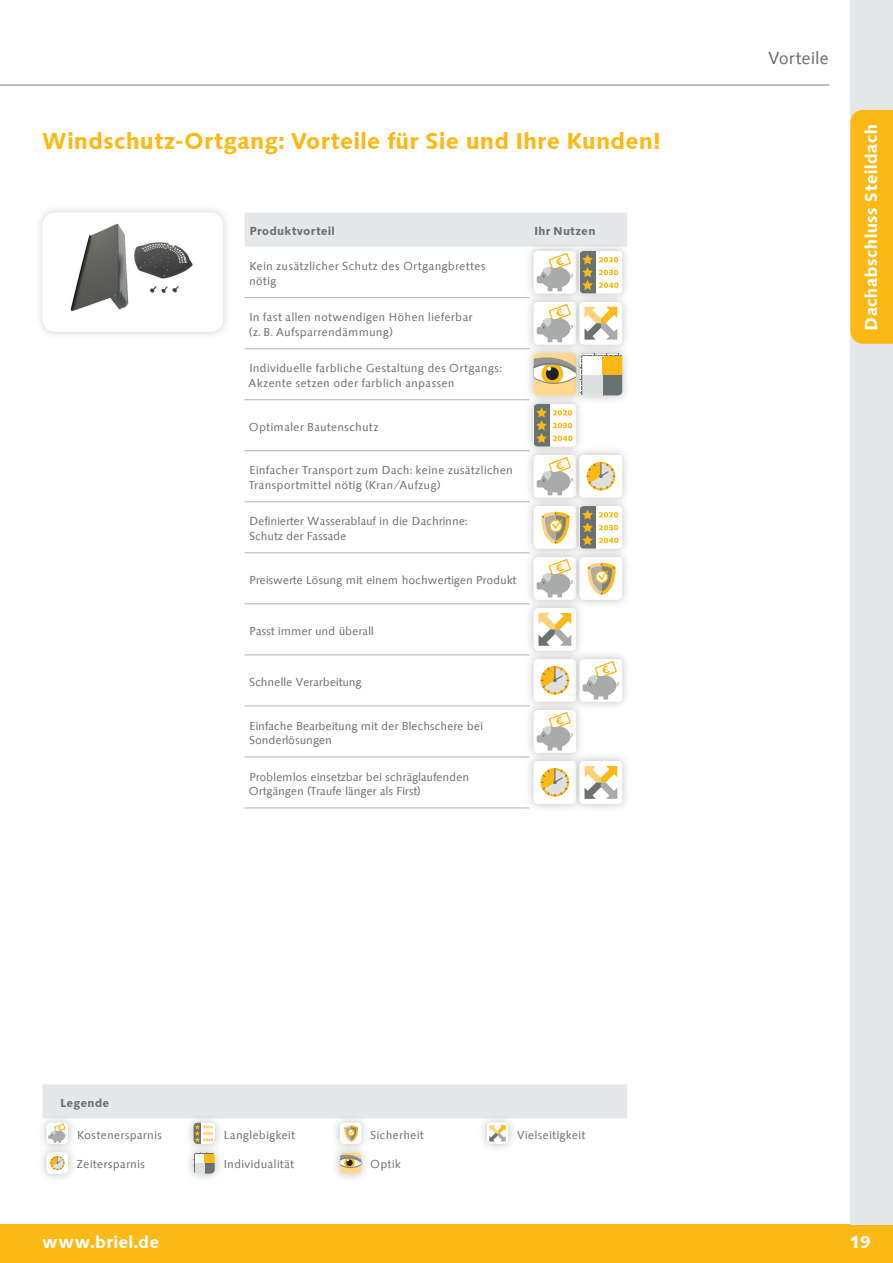
<style>
.page{position:relative;width:893px;height:1263px;background:#fff}
.page>*{position:absolute;margin:0;border:0;box-sizing:border-box;transform-origin:0 0}
._13194_BRI_Produktbe{font:600 24px "Saxony";letter-spacing:.01em;color:#fcb814}
._13194_BRI_Seitenzah{font:600 18px "Saxony";letter-spacing:.01em;color:#fff}
._13194_BRI_Seitenueb{font:18px "Saxony";letter-spacing:.01em;color:#6c6d70}
._13194_BRI_Tabelle_b{font:12px/14.4px "Saxony";letter-spacing:.025em;color:#6c6d70}
._13194_BRI_Tabelle{font:12px/14.4px "Saxony";color:#6c6d70}
._13194_BRI_Tabelle_b-2{font:600 12px "Saxony";letter-spacing:.03em;color:#6c6d70}
</style>
<div class="page">
<div style="left:0;top:1225px;width:893px;height:38px;background:#fcb814"></div>
<hr style="left:0;top:84px;width:829px;height:2px;background:#a8a9ad">
<div style="left:850px;top:0;width:43px;height:1225px;background:#e6e7e9"></div>
<div style="left:850px;top:110px;width:43px;height:234px;background:#fcb814"></div>
<hr style="left:244px;top:808px;width:285px;height:1px;background:#b2b3b7">
<hr style="left:244px;top:297px;width:285px;height:1px;background:#b2b3b7">
<hr style="left:244px;top:348px;width:285px;height:1px;background:#b2b3b7">
<hr style="left:244px;top:399px;width:285px;height:1px;background:#b2b3b7">
<hr style="left:244px;top:450px;width:285px;height:1px;background:#b2b3b7">
<hr style="left:244px;top:501px;width:285px;height:1px;background:#b2b3b7">
<hr style="left:244px;top:553px;width:285px;height:1px;background:#b2b3b7">
<hr style="left:244px;top:604px;width:285px;height:1px;background:#b2b3b7">
<hr style="left:244px;top:655px;width:285px;height:1px;background:#b2b3b7">
<hr style="left:244px;top:706px;width:285px;height:1px;background:#b2b3b7">
<div style="left:571px;top:242px;width:60px;height:60px;background:#fbfcfb"></div>
<svg style="left:244px;top:213px;width:383px;height:80px"></svg>
<div style="left:525px;top:293px;width:60px;height:60px;background:#a8aba9;opacity:.75"></div>
<div style="left:571px;top:293px;width:60px;height:60px;background:#a8aba9;opacity:.75"></div>
<svg style="left:534px;top:302px;width:88px;height:42px"></svg>
<div style="left:525px;top:344px;width:60px;height:60px;background:#a8aba9;opacity:.75"></div>
<div style="left:571px;top:344px;width:60px;height:60px;background:#a8aba9;opacity:.75"></div>
<svg style="left:534px;top:353px;width:88px;height:43px"></svg>
<div style="left:525px;top:395px;width:60px;height:60px;background:#a8aba9;opacity:.75"></div>
<svg style="left:534px;top:404px;width:42px;height:42px"></svg>
<div style="left:525px;top:446px;width:60px;height:60px;background:#a8aba9;opacity:.75"></div>
<div style="left:571px;top:446px;width:60px;height:60px;background:#a8aba9;opacity:.75"></div>
<svg style="left:534px;top:455px;width:88px;height:42px"></svg>
<div style="left:525px;top:497px;width:60px;height:60px;background:#a8aba9;opacity:.75"></div>
<div style="left:571px;top:497px;width:60px;height:60px;background:#a8aba9;opacity:.75"></div>
<svg style="left:534px;top:506px;width:88px;height:42px"></svg>
<div style="left:525px;top:548px;width:60px;height:61px;background:#a8aba9;opacity:.75"></div>
<div style="left:571px;top:548px;width:60px;height:61px;background:#a8aba9;opacity:.75"></div>
<svg style="left:534px;top:557px;width:88px;height:43px"></svg>
<div style="left:525px;top:599px;width:60px;height:61px;background:#a8aba9;opacity:.75"></div>
<svg style="left:534px;top:608px;width:42px;height:42px"></svg>
<div style="left:525px;top:650px;width:60px;height:61px;background:#a8aba9;opacity:.75"></div>
<div style="left:571px;top:650px;width:60px;height:61px;background:#a8aba9;opacity:.75"></div>
<svg style="left:534px;top:659px;width:88px;height:43px"></svg>
<div style="left:525px;top:701px;width:60px;height:61px;background:#a8aba9;opacity:.75"></div>
<div style="left:525px;top:752px;width:60px;height:61px;background:#fbfbfb"></div>
<div style="left:571px;top:752px;width:60px;height:61px;background:#fbfcfb"></div>
<svg style="left:244px;top:710px;width:383px;height:98px"></svg>
<div style="left:38px;top:1114px;width:39px;height:39px;background:#fbfbfb"></div>
<div style="left:478px;top:1114px;width:39px;height:39px;background:#a8aba9;opacity:.75"></div>
<svg style="left:43px;top:1084px;width:584px;height:60px"></svg>
<div style="left:38px;top:1143px;width:39px;height:40px;background:#a8aba9;opacity:.75"></div>
<svg style="left:47px;top:1152px;width:21px;height:22px"></svg>
<div style="left:184px;top:1143px;width:40px;height:40px;background:#a8aba9;opacity:.75"></div>
<hr style="left:193px;top:1152px;width:2px;height:22px;background:#687371">
<svg style="left:194px;top:1152px;width:21px;height:22px"></svg>
<div style="left:331px;top:1143px;width:40px;height:40px;background:#a8aba9;opacity:.75"></div>
<svg style="left:340px;top:1152px;width:21px;height:22px"></svg>
<div style="left:34px;top:204px;width:197px;height:136px;background:#f7f7f7"></div>
<div style="left:43px;top:213px;width:180px;height:119px;background:#fff;border-radius:13px"></div>
<img style="left:47px;top:213px;width:169px;height:119px">
<p class="_13194_BRI_Produktbe" style="left:43px;top:128px;width:620px">Windschutz-Ortgang: Vorteile für Sie und Ihre Kunden!</p>
<p class="_13194_BRI_Tabelle_b-2" style="left:250px;top:224px;width:86px">Produktvorteil</p>
<p class="_13194_BRI_Tabelle_b-2" style="left:535px;top:224px;width:62px">Ihr Nutzen</p>
<p class="_13194_BRI_Tabelle_b" style="left:249px;top:259px;width:238px">Kein zusätzlicher Schutz des Ortgangbrettes nötig</p>
<p class="_13194_BRI_Tabelle_b" style="left:250px;top:310px;width:224px">In fast allen notwendigen Höhen lieferbar</p>
<p class="_13194_BRI_Tabelle_b" style="left:249px;top:325px;width:145px">(z. B. Aufsparrendämmung)</p>
<p class="_13194_BRI_Tabelle_b" style="left:249px;top:361px;width:254px">Individuelle farbliche Gestaltung des Ortgangs:<br>Akzente setzen oder farblich anpassen</p>
<p class="_13194_BRI_Tabelle_b" style="left:249px;top:419px;width:131px">Optimaler Bautenschutz</p>
<p class="_13194_BRI_Tabelle_b" style="left:249px;top:463px;width:266px">Einfacher Transport zum Dach: keine zusätzlichen<br>Transportmittel nötig (Kran/Aufzug)</p>
<p class="_13194_BRI_Tabelle" style="left:249px;top:514px;width:220px">Definierter Wasserablauf in die Dachrinne:<br>Schutz der Fassade</p>
<p class="_13194_BRI_Tabelle" style="left:250px;top:572px;width:268px">Preiswerte Lösung mit einem hochwertigen Produkt</p>
<p class="_13194_BRI_Tabelle" style="left:250px;top:624px;width:126px">Passt immer und überall</p>
<p class="_13194_BRI_Tabelle" style="left:249px;top:675px;width:114px">Schnelle Verarbeitung</p>
<p class="_13194_BRI_Tabelle" style="left:250px;top:718px;width:235px">Einfache Bearbeitung mit der Blechschere bei</p>
<p class="_13194_BRI_Tabelle" style="left:249px;top:733px;width:84px">Sonderlösungen</p>
<p class="_13194_BRI_Tabelle" style="left:250px;top:769px;width:221px">Problemlos einsetzbar bei schräglaufenden</p>
<p class="_13194_BRI_Tabelle" style="left:249px;top:784px;width:173px">Ortgängen (Traufe länger als First)</p>
<p class="_13194_BRI_Seitenueb" style="left:769px;top:48px;width:62px">Vorteile</p>
<h2 class="_13194_BRI_Seitenzah" style="left:861px;top:330px;width:207px;rotate:-90deg">Dachabschluss Steildach</h2>
<p class="_13194_BRI_Tabelle_b-2" style="left:61px;top:1096px;width:50px">Legende</p>
<p class="_13194_BRI_Tabelle_b" style="left:78px;top:1127px;width:86px">Kostenersparnis</p>
<p class="_13194_BRI_Tabelle_b" style="left:224px;top:1127px;width:72px">Langlebigkeit</p>
<p class="_13194_BRI_Tabelle_b" style="left:371px;top:1127px;width:55px">Sicherheit</p>
<p class="_13194_BRI_Tabelle_b" style="left:517px;top:1127px;width:70px">Vielseitigkeit</p>
<p class="_13194_BRI_Tabelle_b" style="left:77px;top:1157px;width:70px">Zeitersparnis</p>
<p class="_13194_BRI_Tabelle_b" style="left:224px;top:1157px;width:71px">Individualität</p>
<p class="_13194_BRI_Tabelle_b" style="left:370px;top:1157px;width:32px">Optik</p>
<h2 class="_13194_BRI_Seitenzah" style="left:43px;top:1232px;width:119px">www.briel.de</h2>
<p class="_13194_BRI_Seitenzah" style="left:850px;top:1232px;width:23px">19</p>
</div>
